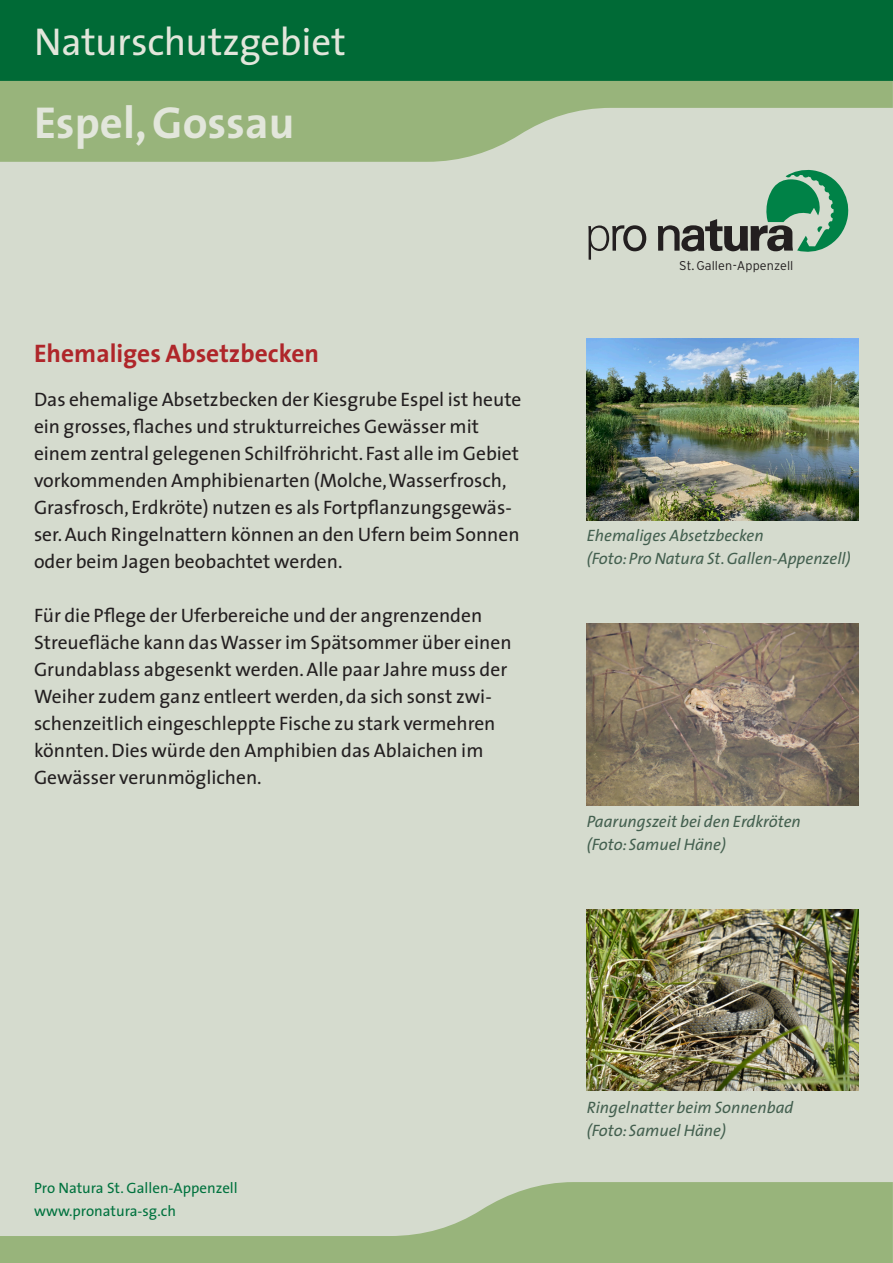
<style>
.page{position:relative;width:893px;height:1263px;background:#d5dbce}
.page>*{position:absolute;margin:0;border:0;box-sizing:border-box;transform-origin:0 0}
.t1{font:700 45px "The Sans";color:#e2e6db}
.t2{font:39px "The Sans";letter-spacing:-.005em;color:#e2e6db}
.t3{font:700 25.5px "The Sans";color:#af262a}
.t4{font:19.5px/27px "The Sans";color:#231f20}
.t5{font:italic 16.5px/23px "The Sans";color:#435f4f}
.t6{font:15px/22.5px "The Sans";color:#00723e}
.t7{font:300 12.6px "Interstate";letter-spacing:.005em;color:#231f20}
</style>
<div class="page">
<div style="left:0;top:0;width:893px;height:81px;background:#006a36"></div>
<svg style="left:0;top:81px;width:893px;height:81px;fill:#98b47b"></svg>
<svg style="left:0;top:1182px;width:893px;height:81px;fill:#98b47b"></svg>
<svg style="left:588px;top:225px;width:58px;height:35px"></svg>
<svg style="left:658px;top:169px;width:191px;height:83px"></svg>
<img style="left:587px;top:339px;width:272px;height:181px">
<img style="left:587px;top:624px;width:272px;height:181px">
<img style="left:587px;top:909px;width:272px;height:182px">
<h2 class="t2" style="left:34px;top:16px;width:313px">Naturschutzgebiet</h2>
<h1 class="t1" style="left:34px;top:94px;width:262px">Espel, Gossau</h1>
<h3 class="t3" style="left:34px;top:337px;width:287px">Ehemaliges Absetzbecken</h3>
<p class="t4" style="left:34px;top:386px;width:489px">Das ehemalige Absetzbecken der Kiesgrube Espel ist heute ein grosses, flaches und strukturreiches Gewässer mit einem zentral gelegenen Schilfröhricht. Fast alle im Gebiet vorkommenden Amphibienarten (Molche, Wasserfrosch, Grasfrosch, Erdkröte) nutzen es als Fortpflanzungsgewäs&shy;ser. Auch Ringelnattern können an den Ufern beim Sonnen oder beim Jagen beobachtet werden.</p>
<p class="t4" style="left:34px;top:602px;width:479px">Für die Pflege der Uferbereiche und der angrenzenden Streuefläche kann das Wasser im Spätsommer über einen Grundablass abgesenkt werden. Alle paar Jahre muss der Weiher zudem ganz entleert werden, da sich sonst zwi&shy;schenzeitlich eingeschleppte Fische zu stark vermehren könnten. Dies würde den Amphibien das Ablaichen im Gewässer verunmöglichen.</p>
<p class="t7" style="left:679px;top:259px;width:116px">St. Gallen - Appenzell</p>
<p class="t5" style="left:587px;top:524px;width:265px">Ehemaliges Absetzbecken<br>(Foto: Pro Natura St. Gallen-Appenzell)</p>
<p class="t5" style="left:587px;top:810px;width:216px">Paarungszeit bei den Erdkröten (Foto: Samuel Häne)</p>
<p class="t6" style="left:34px;top:1177px;width:205px">Pro Natura St. Gallen-Appenzell www.pronatura-sg.ch</p>
<p class="t5" style="left:587px;top:1095px;width:208px">Ringelnatter beim Sonnenbad (Foto: Samuel Häne)</p>
</div>
